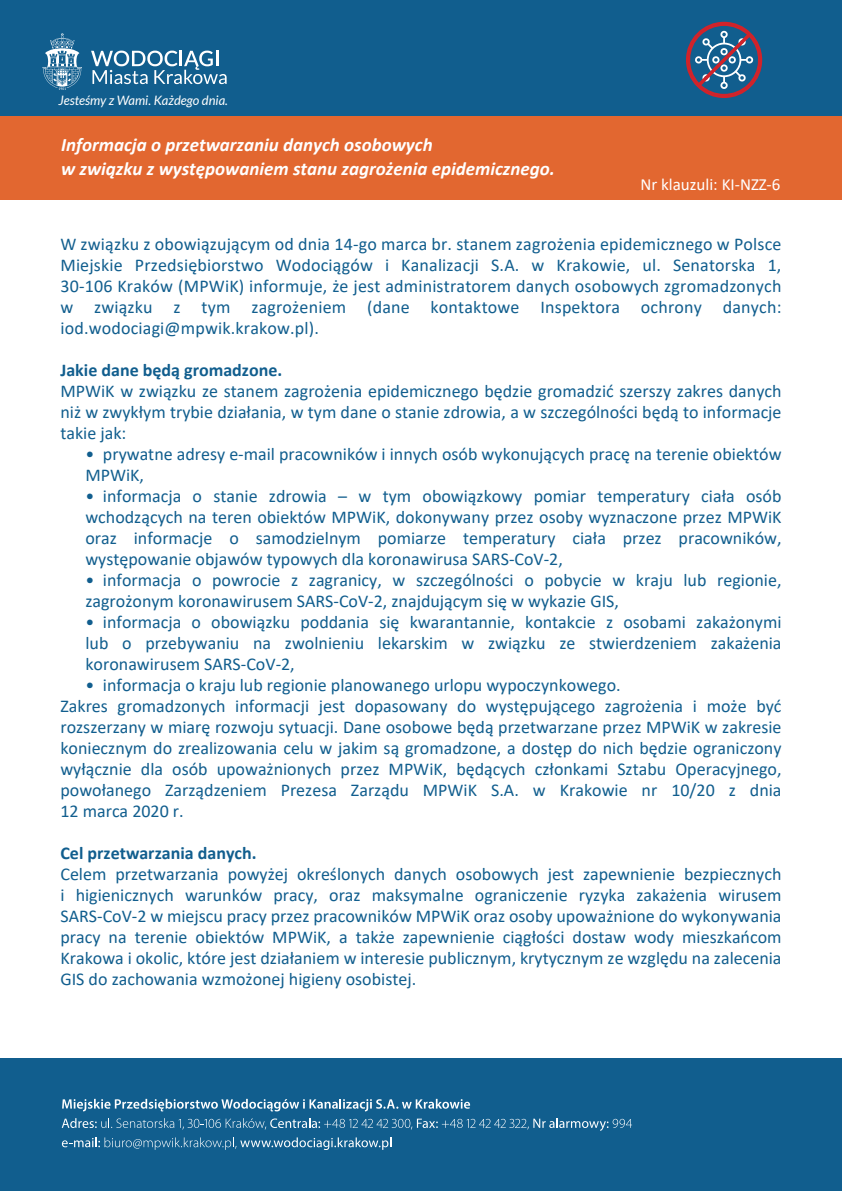
<style>
.page{position:relative;width:842px;height:1191px;background:#fff}
.page>*{position:absolute;margin:0;border:0;box-sizing:border-box;transform-origin:0 0}
.t1{font:italic 700 19px/24px "Calibri";color:#fff}
.t2{font:18px/21px "Calibri";color:#115e8e;text-align:justify}
.t3{font:700 18px "Calibri";color:#115e8e}
.t4{font:17px "Calibri";color:#fff}
.t5{font:italic 13px "Lato";color:#fff}
</style>
<div class="page">
<div style="left:0;top:0;width:842px;height:121px;background:#115e8e"></div>
<div style="left:0;top:116px;width:842px;height:84px;background:#e26730"></div>
<svg style="left:91px;top:51px;width:136px;height:33px"></svg>
<svg style="left:43px;top:33px;width:39px;height:57px"></svg>
<svg style="left:686px;top:22px;width:77px;height:76px"></svg>
<div style="left:0;top:1058px;width:842px;height:133px;background:#115e8e"></div>
<svg style="left:62px;top:1098px;width:408px;height:13px"></svg>
<svg style="left:62px;top:1118px;width:570px;height:12px"></svg>
<svg style="left:62px;top:1137px;width:329px;height:13px"></svg>
<p class="t5" style="left:58px;top:93px;width:171px">Jesteśmy z Wami. Każdego dnia.</p>
<p class="t1" style="left:61px;top:132px;width:495px">Informacja o przetwarzaniu danych osobowych<br>w związku z występowaniem stanu zagrożenia epidemicznego.</p>
<p class="t4" style="left:640px;top:173px;width:141px">Nr klauzuli: KI-NZZ-6</p>
<p class="t2" style="left:60px;top:233px;width:723px">W związku z obowiązującym od dnia 14-go marca br. stanem zagrożenia epidemicznego w Polsce Miejskie Przedsiębiorstwo Wodociągów i Kanalizacji S.A. w Krakowie, ul. Senatorska 1, 30-106 Kraków (MPWiK) informuje, że jest administratorem danych osobowych zgromadzonych w związku z tym zagrożeniem (dane kontaktowe Inspektora ochrony danych: iod.wodociagi@mpwik.krakow.pl).</p>
<p class="t3" style="left:60px;top:357px;width:223px">Jakie dane będą gromadzone.</p>
<p class="t2" style="left:60px;top:380px;width:723px">MPWiK w związku ze stanem zagrożenia epidemicznego będzie gromadzić szerszy zakres danych niż w zwykłym trybie działania, w tym dane o stanie zdrowia, a w szczególności będą to informacje takie jak:</p>
<p class="t2" style="left:85px;top:443px;width:698px">• prywatne adresy e-mail pracowników i innych osób wykonujących pracę na terenie obiektów<br>MPWiK,</p>
<p class="t2" style="left:85px;top:485px;width:698px">• informacja o stanie zdrowia – w tym obowiązkowy pomiar temperatury ciała osób wchodzących na teren obiektów MPWiK, dokonywany przez osoby wyznaczone przez MPWiK oraz informacje o samodzielnym pomiarze temperatury ciała przez pracowników, występowanie objawów typowych dla koronawirusa SARS-CoV-2,</p>
<p class="t2" style="left:85px;top:569px;width:698px">• informacja o powrocie z zagranicy, w szczególności o pobycie w kraju lub regionie, zagrożonym koronawirusem SARS-CoV-2, znajdującym się w wykazie GIS,</p>
<p class="t2" style="left:85px;top:611px;width:698px">• informacja o obowiązku poddania się kwarantannie, kontakcie z osobami zakażonymi lub o przebywaniu na zwolnieniu lekarskim w związku ze stwierdzeniem zakażenia koronawirusem SARS-CoV-2,</p>
<p class="t2" style="left:60px;top:674px;width:723px;text-align:left;text-indent:25px">• informacja o kraju lub regionie planowanego urlopu wypoczynkowego.<br>Zakres gromadzonych informacji jest dopasowany do występującego zagrożenia i może być rozszerzany w miarę rozwoju sytuacji. Dane osobowe będą przetwarzane przez MPWiK w zakresie koniecznym do zrealizowania celu w jakim są gromadzone, a dostęp do nich będzie ograniczony wyłącznie dla osób upoważnionych przez MPWiK, będących członkami Sztabu Operacyjnego, powołanego Zarządzeniem Prezesa Zarządu MPWiK S.A. w Krakowie nr 10/20 z dnia 12 marca 2020 r.</p>
<p class="t3" style="left:60px;top:840px;width:198px">Cel przetwarzania danych.</p>
<p class="t2" style="left:60px;top:863px;width:723px">Celem przetwarzania powyżej określonych danych osobowych jest zapewnienie bezpiecznych i higienicznych warunków pracy, oraz maksymalne ograniczenie ryzyka zakażenia wirusem SARS-CoV-2 w miejscu pracy przez pracowników MPWiK oraz osoby upoważnione do wykonywania pracy na terenie obiektów MPWiK, a także zapewnienie ciągłości dostaw wody mieszkańcom Krakowa i okolic, które jest działaniem w interesie publicznym, krytycznym ze względu na zalecenia GIS do zachowania wzmożonej higieny osobistej.</p>
</div>
